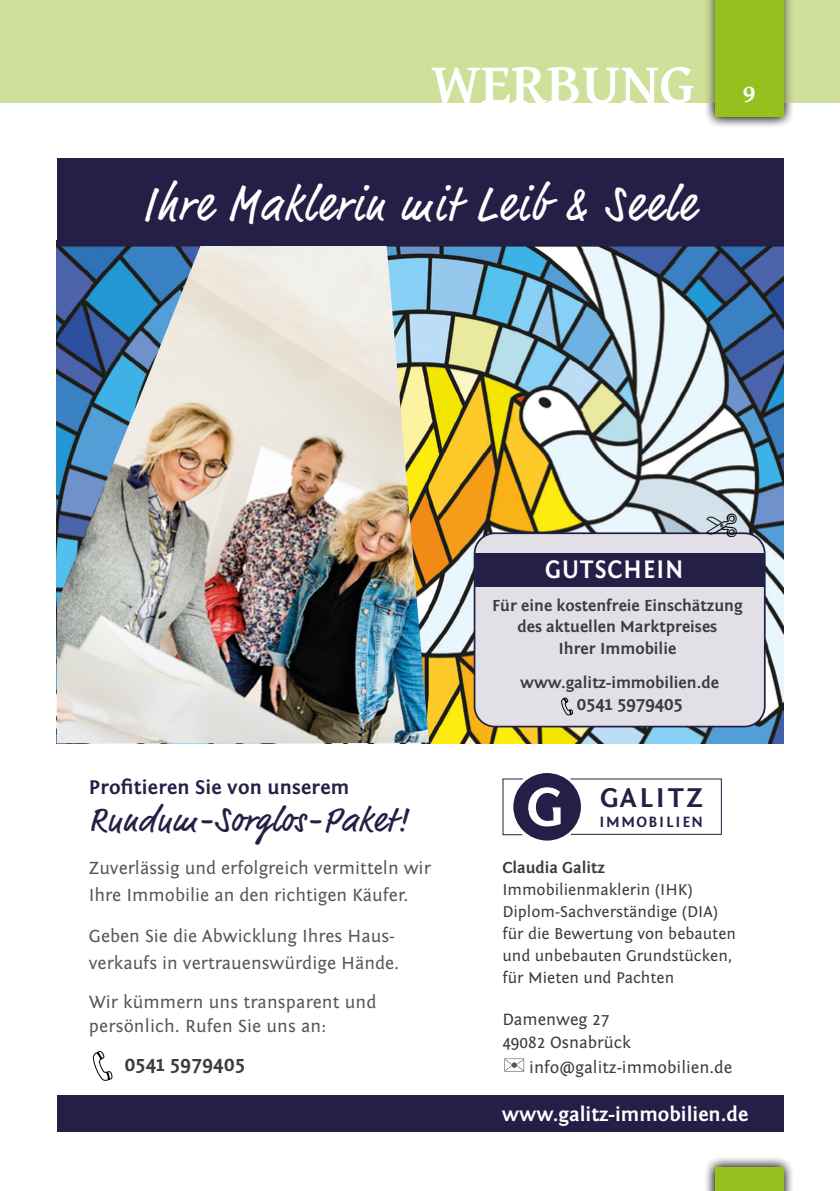
<style>
.page{position:relative;width:840px;height:1191px;background:#fff}
.page>*{position:absolute;margin:0;border:0;box-sizing:border-box;transform-origin:0 0}
.t1{font:700 58.2px "Gentium Basic";color:#fff}
.t2{font:49.6px "Market";letter-spacing:.06em;color:#fff;scale:.91 1}
.t3{font:34.8px "Market";letter-spacing:.03em;color:#231f46}
.t4{font:700 28px "Fontin Sans";letter-spacing:.1em;color:#231f46}
.t5{font:700 26.2px "Fontin Sans";letter-spacing:.05em;color:#fff;scale:.91 1}
.t6{font:700 26px "Gentium Basic";color:#fff}
.t7{font:700 20.4px "Fontin Sans";letter-spacing:.01em;color:#231f46}
.t8{font:700 20.4px "Fontin Sans";color:#fff}
.t9{font:700 20.4px "Fontin Sans";letter-spacing:.02em;color:#3c3c3b}
.t10{font:18.4px/26.6px "Fontin Sans";color:#575756}
.t11{font:700 18.4px "Fontin Sans";color:#3c3c3b}
.t12{font:17.4px "Fontin Sans";color:#3c3c3b}
.t13{font:17.2px/22.6px "Fontin Sans";color:#3c3c3b}
.t14{font:700 16.6px/21.6px "Fontin Sans";color:#3c3c3b;text-align:center}
.t15{font:16.4px/22px "Fontin Sans";color:#3c3c3b}
.t16{font:700 16.4px "Fontin Sans";color:#3c3c3b}
.t17{font:700 15.4px "Fontin Sans";letter-spacing:.1em;color:#231f46}
.s1{font-size:56.6px;color:#fff}
</style>
<div class="page">
<img style="left:428px;top:245px;width:355px;height:498px">
<div style="left:57px;top:1095px;width:726px;height:36px;background:#231f46"></div>
<svg style="left:92px;top:1051px;width:21px;height:30px"></svg>
<svg style="left:504px;top:1058px;width:20px;height:13px"></svg>
<div style="left:513px;top:773px;width:67px;height:67px;background:#231f46;border-radius:50%"></div>
<svg style="left:502px;top:778px;width:219px;height:57px"></svg>
<div style="left:474px;top:533px;width:290px;height:193px;background:#e2dfe7;border-radius:20px"></div>
<div style="left:473px;top:532px;width:292px;height:195px;border:2px solid #231f46;border-radius:20px"></div>
<div style="left:474px;top:552px;width:289px;height:34px;background:#231f46"></div>
<svg style="left:561px;top:698px;width:11px;height:17px"></svg>
<img style="left:57px;top:245px;width:371px;height:498px">
<div style="left:57px;top:158px;width:726px;height:87px;background:#231f46"></div>
<div style="left:0;top:0;width:839px;height:102px;background:#cfe09b"></div>
<div style="left:703px;top:1155px;width:91px;height:36px;background:#000;opacity:.75"></div>
<div style="left:714px;top:1167px;width:68px;height:24px;background:#95c11f"></div>
<div style="left:703px;top:0;width:91px;height:129px;background:#000;opacity:.75"></div>
<div style="left:714px;top:0;width:68px;height:117px;background:#95c11f"></div>
<svg style="left:706px;top:513px;width:30px;height:22px"></svg>
<h1 class="t1" style="left:252px;top:41px;width:443px">INFORMATIONEN</h1>
<h1 class="t1" style="left:431px;top:41px;width:265px">WERBUNG</h1>
<h2 class="t2" style="left:143px;top:175px;width:607px">Ihre Maklerin mit Leib &amp; Seele</h2>
<h3 class="t6" style="left:742px;top:74px;width:15px">9</h3>
<p class="t7" style="left:89px;top:776px;width:262px">Profitieren Sie von unserem</p>
<h3 class="t3" style="left:89px;top:799px;width:320px">Rundum-Sorglos-Paket!</h3>
<p class="t10" style="left:89px;top:855px;width:343px">Zuverlässig und erfolgreich vermitteln wir<br>Ihre Immobilie an den richtigen Käufer.</p>
<p class="t10" style="left:89px;top:923px;width:312px">Geben Sie die Abwicklung Ihres Haus&shy;verkaufs in vertrauenswürdige Hände.</p>
<p class="t10" style="left:89px;top:989px;width:289px;line-height:24.4px">Wir kümmern uns transparent und persönlich. Rufen Sie uns an:</p>
<p class="t9" style="left:125px;top:1053px;width:122px">0541 5979405</p>
<h3 class="t5" style="left:544px;top:554px;width:153px">GUTSCHEIN</h3>
<p class="t14" style="left:492px;top:594px;width:252px">Für eine kostenfreie Einschätzung des aktuellen Marktpreises<br>Ihrer Immobilie</p>
<p class="t14" style="left:519px;top:672px;width:200px">www.galitz-immobilien.de</p>
<p class="t11" style="left:576px;top:693px;width:108px">0541 5979405</p>
<h3 class="t4" style="left:526px;top:782px;width:178px"><span class="s1">G</span> GALITZ</h3>
<p class="t17" style="left:599px;top:813px;width:105px">IMMOBILIEN</p>
<p class="t16" style="left:502px;top:859px;width:104px">Claudia Galitz</p>
<p class="t15" style="left:502px;top:879px;width:235px">Immobilienmaklerin (IHK)<br>Diplom-Sachverständige (DIA) für die Bewertung von bebauten und unbebauten Grundstücken, für Mieten und Pachten</p>
<p class="t13" style="left:502px;top:1008px;width:130px">Damenweg 27<br>49082 Osnabrück</p>
<p class="t12" style="left:529px;top:1058px;width:204px">info@galitz-immobilien.de</p>
<p class="t8" style="left:501px;top:1103px;width:248px">www.galitz-immobilien.de</p>
</div>
